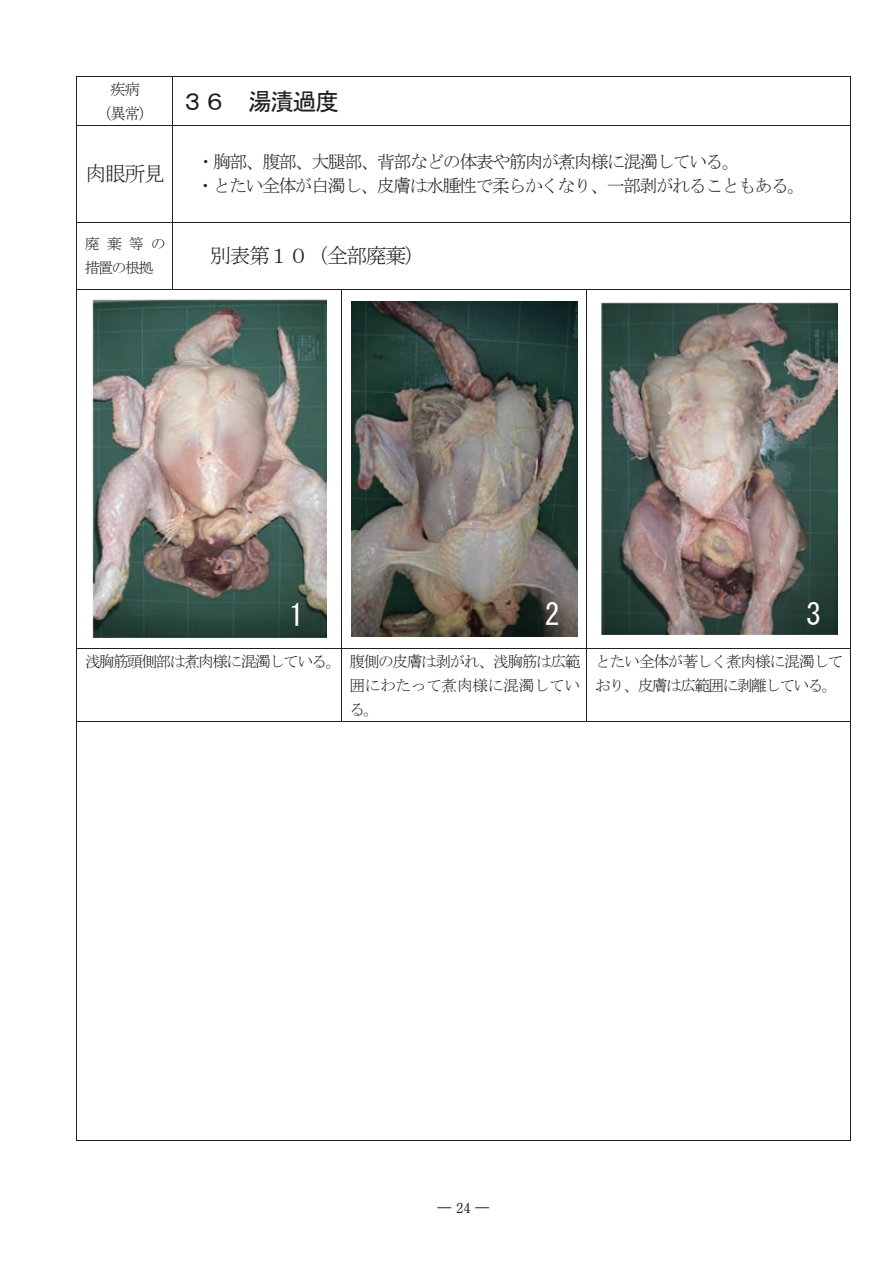
<style>
.page{position:relative;width:893px;height:1263px;background:#fff}
.page>*{position:absolute;margin:0;border:0;box-sizing:border-box;transform-origin:0 0}
.t1{font:30px "MS Gothic";color:#fff}
.t2{font:24px "MS Gothic";letter-spacing:-.065em;color:#231f20}
.t3{font:21px "MS Mincho";letter-spacing:-.075em;color:#231f20}
.t4{font:18px/24px "MS Mincho";letter-spacing:-.09em;color:#231f20}
.t5{font:15.75px/24px "MS Mincho";letter-spacing:-.085em;color:#231f20;text-align:justify}
.t6{font:15px/24px "MS Mincho";letter-spacing:-.1em;color:#231f20}
.t7{font:700 13.8px "Futo Min A101 Pro";color:#231f20}
</style>
<div class="page">
<hr style="left:76px;top:77px;width:774px;height:1px;background:#231f20">
<hr style="left:76px;top:77px;width:1px;height:48px;background:#231f20">
<hr style="left:172px;top:77px;width:1px;height:48px;background:#231f20">
<hr style="left:850px;top:77px;width:1px;height:48px;background:#231f20">
<hr style="left:76px;top:125px;width:774px;height:1px;background:#231f20">
<hr style="left:76px;top:126px;width:1px;height:96px;background:#231f20">
<hr style="left:172px;top:126px;width:1px;height:96px;background:#231f20">
<hr style="left:850px;top:126px;width:1px;height:96px;background:#231f20">
<hr style="left:76px;top:222px;width:774px;height:1px;background:#231f20">
<hr style="left:76px;top:222px;width:1px;height:67px;background:#231f20">
<hr style="left:172px;top:222px;width:1px;height:67px;background:#231f20">
<hr style="left:850px;top:222px;width:1px;height:67px;background:#231f20">
<hr style="left:76px;top:289px;width:774px;height:1px;background:#231f20">
<hr style="left:76px;top:289px;width:1px;height:359px;background:#231f20">
<hr style="left:341px;top:289px;width:1px;height:359px;background:#231f20">
<hr style="left:587px;top:289px;width:1px;height:359px;background:#231f20">
<hr style="left:850px;top:289px;width:1px;height:359px;background:#231f20">
<hr style="left:76px;top:648px;width:774px;height:1px;background:#231f20">
<hr style="left:76px;top:649px;width:1px;height:72px;background:#231f20">
<hr style="left:341px;top:649px;width:1px;height:72px;background:#231f20">
<hr style="left:587px;top:649px;width:1px;height:72px;background:#231f20">
<hr style="left:850px;top:649px;width:1px;height:72px;background:#231f20">
<hr style="left:76px;top:721px;width:774px;height:1px;background:#231f20">
<hr style="left:76px;top:722px;width:1px;height:419px;background:#231f20">
<hr style="left:76px;top:1140px;width:774px;height:1px;background:#231f20">
<hr style="left:850px;top:722px;width:1px;height:419px;background:#231f20">
<img style="left:93px;top:300px;width:234px;height:338px">
<img style="left:352px;top:301px;width:226px;height:335px">
<img style="left:601px;top:303px;width:237px;height:331px">
<p class="t5" style="left:110px;top:77px;width:31px">疾病</p>
<h2 class="t2" style="left:96px;top:89px;width:244px"><sub>（異常）</sub> ３６ 湯漬過度</h2>
<h3 class="t3" style="left:86px;top:163px;width:81px">肉眼所見</h3>
<p class="t4" style="left:196px;top:150px;width:610px">・胸部、腹部、大腿部、背部などの体表や筋肉が煮肉様に混濁している。<br>・とたい全体が白濁し、皮膚は水腫性で柔らかくなり、一部剥がれることもある。</p>
<p class="t6" style="left:85px;top:231px;width:83px">廃棄等の措置の根拠</p>
<h3 class="t3" style="left:210px;top:245px;width:217px">別表第１０（全部廃棄）</h3>
<h1 class="t1" style="left:289px;top:600px;width:16px">1</h1>
<h1 class="t1" style="left:545px;top:600px;width:16px">2</h1>
<h1 class="t1" style="left:806px;top:600px;width:16px">3</h1>
<p class="t5" style="left:349px;top:649px;width:233px;text-indent:-265px">浅胸筋頭側部は煮肉様に混濁している。腹側の皮膚は剥がれ、浅胸筋は広範囲にわたって煮肉様に混濁している。</p>
<p class="t5" style="left:595px;top:649px;width:250px">とたい全体が著しく煮肉様に混濁しており、皮膚は広範囲に剥離している。</p>
<p class="t7" style="left:438px;top:1197px;width:53px">― 24 ―</p>
</div>
